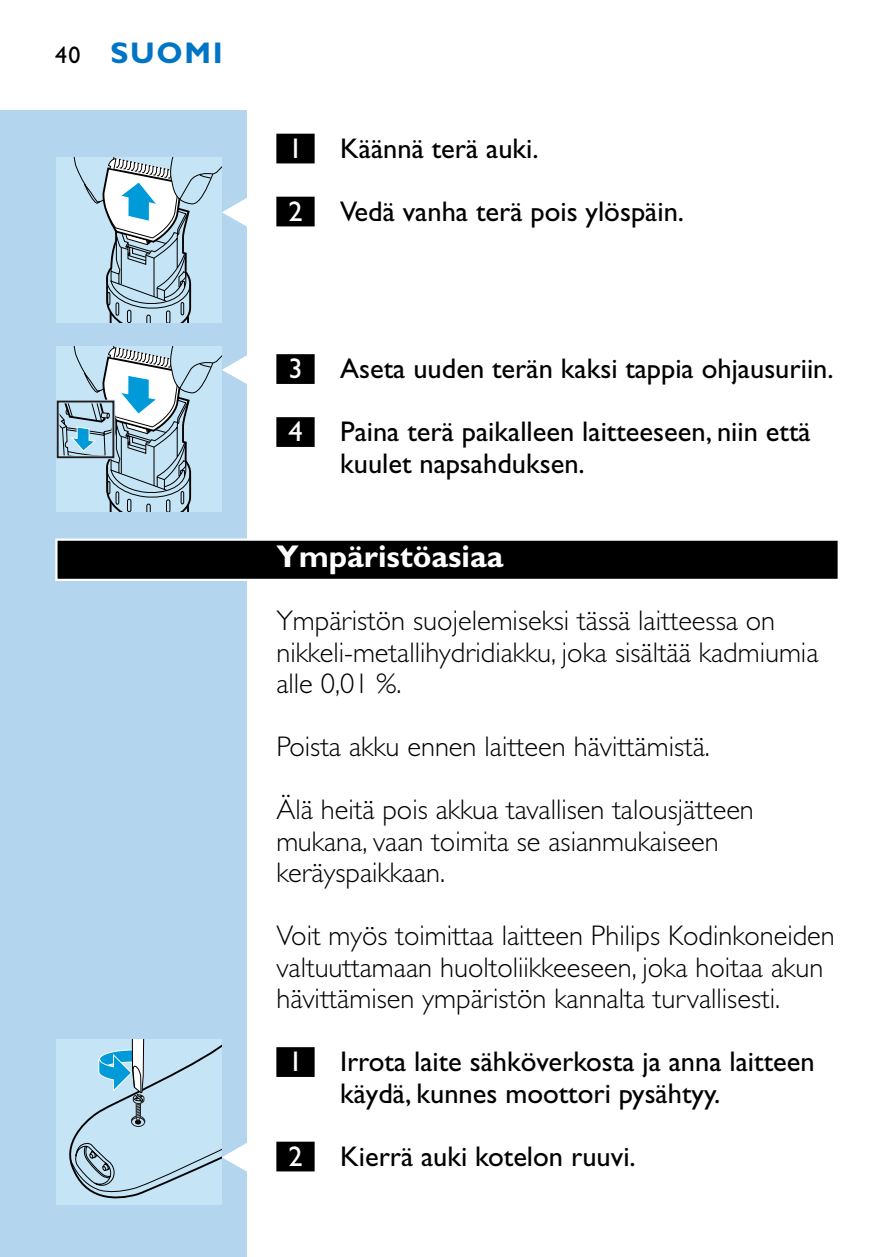
<style>
.page{position:relative;width:891px;height:1257px;background:#fff}
.page>*{position:absolute;margin:0;border:0;box-sizing:border-box;transform-origin:0 0}
.t1{font:54px "Philips Tape";color:#fff}
.t2{font:700 31.5px "Gill Sans";color:#fff}
.t3{font:700 30px "Gill Sans";letter-spacing:.055em;color:#0074c5}
.t4{font:300 28.5px/31.5px "Gill Sans";color:#000}
.t5{font:28.5px/31.5px "Gill Sans";color:#000}
.t6{font:28.5px "Gill Sans";color:#fff}
.s1{font-weight:400;font-size:24px;color:#000}
.s2{font-family:"Gill Sans";font-size:28.5px}
</style>
<div class="page">
<div style="left:0;top:110px;width:247px;height:1147px;background:#b3d5ee"></div>
<div style="left:276px;top:134px;width:39px;height:29px;background:#000"></div>
<div style="left:276px;top:197px;width:39px;height:29px;background:#000"></div>
<div style="left:276px;top:354px;width:39px;height:30px;background:#000"></div>
<div style="left:276px;top:417px;width:39px;height:30px;background:#000"></div>
<svg style="left:55px;top:539px;width:783px;height:42px"></svg>
<div style="left:58px;top:541px;width:780px;height:38px;background:#000"></div>
<div style="left:276px;top:1047px;width:39px;height:30px;background:#000"></div>
<div style="left:276px;top:1142px;width:39px;height:29px;background:#000"></div>
<div style="left:56px;top:158px;width:165px;height:164px;background:#c5e4f5"></div>
<svg style="left:73px;top:158px;width:148px;height:164px"></svg>
<svg style="left:58px;top:346px;width:163px;height:165px"></svg>
<div style="left:57px;top:401px;width:57px;height:57px;border:2px solid #231f20"></div>
<div style="left:56px;top:1039px;width:165px;height:165px;background:#c5e4f5"></div>
<svg style="left:69px;top:1039px;width:152px;height:160px"></svg>
<p class="t3" style="left:55px;top:43px;width:169px"><span class="s1">40</span> SUOMI</p>
<p class="t6" style="left:288px;top:138px;width:16px">1</p>
<p class="t5" style="left:340px;top:135px;width:200px">Käännä terä auki.</p>
<h1 class="t1" style="left:217px;top:176px;width:87px">C <span class="s2">2</span></h1>
<p class="t5" style="left:340px;top:198px;width:346px">Vedä vanha terä pois ylöspäin.</p>
<h1 class="t1" style="left:217px;top:334px;width:87px">C <span class="s2">3</span></h1>
<p class="t5" style="left:340px;top:356px;width:495px">Aseta uuden terän kaksi tappia ohjausuriin.</p>
<p class="t6" style="left:288px;top:422px;width:16px">4</p>
<p class="t5" style="left:340px;top:419px;width:472px">Paina terä paikalleen laitteeseen, niin että kuulet napsahduksen.</p>
<p class="t2" style="left:276px;top:546px;width:229px">Ympäristöasiaa</p>
<p class="t4" style="left:276px;top:608px;width:544px">Ympäristön suojelemiseksi tässä laitteessa on nikkeli-metallihydridiakku, joka sisältää kadmiumia alle 0,01 %.</p>
<p class="t4" style="left:276px;top:734px;width:435px">Poista akku ennen laitteen hävittämistä.</p>
<p class="t4" style="left:276px;top:797px;width:479px">Älä heitä pois akkua tavallisen talousjätteen mukana, vaan toimita se asianmukaiseen keräyspaikkaan.</p>
<p class="t4" style="left:276px;top:923px;width:560px">Voit myös toimittaa laitteen Philips Kodinkoneiden valtuuttamaan huoltoliikkeeseen, joka hoitaa akun hävittämisen ympäristön kannalta turvallisesti.</p>
<p class="t6" style="left:288px;top:1052px;width:16px">1</p>
<p class="t5" style="left:340px;top:1049px;width:476px">Irrota laite sähköverkosta ja anna laitteen käydä, kunnes moottori pysähtyy.</p>
<h1 class="t1" style="left:217px;top:1121px;width:87px">C <span class="s2">2</span></h1>
<p class="t5" style="left:340px;top:1143px;width:297px">Kierrä auki kotelon ruuvi.</p>
</div>
